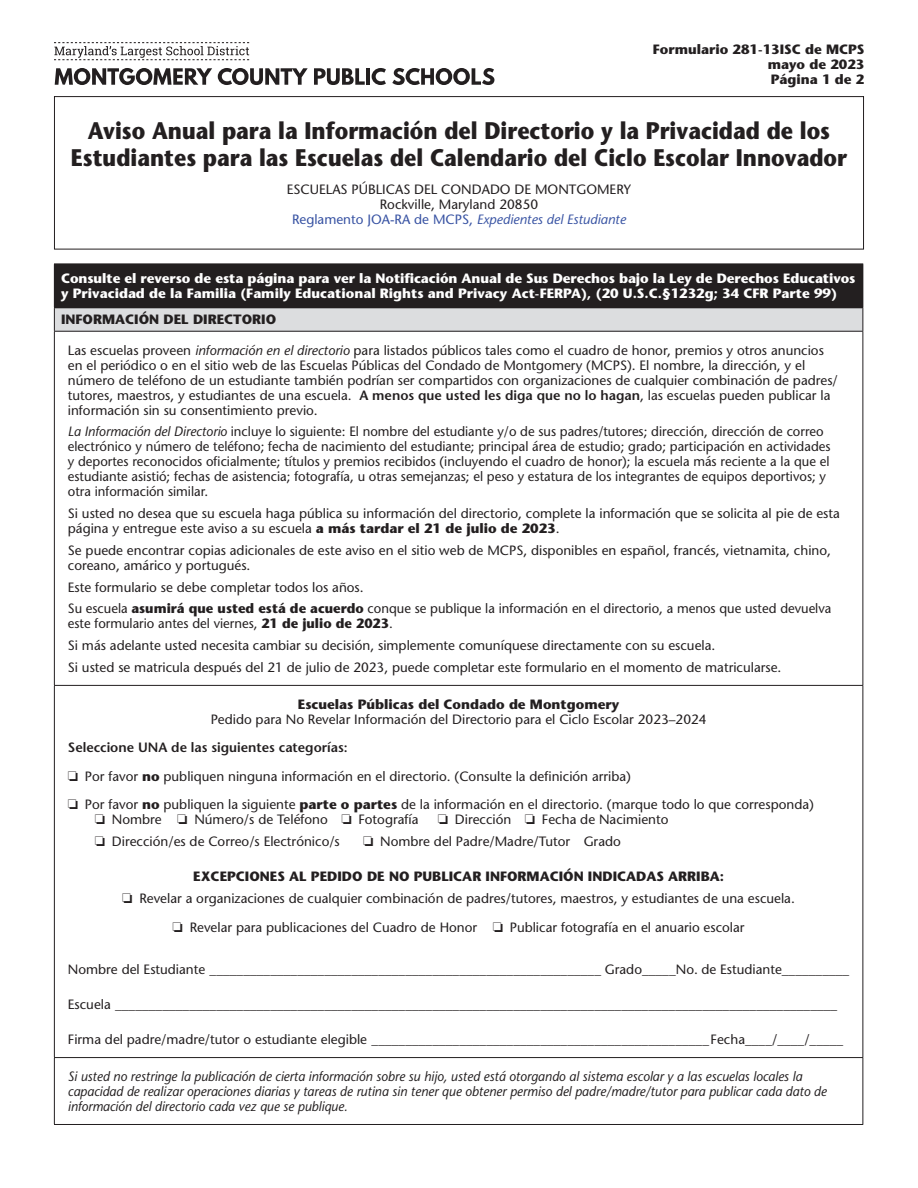
<style>
.page{position:relative;width:918px;height:1188px;background:#fff}
.page>*{position:absolute;margin:0;border:0;box-sizing:border-box;transform-origin:0 0}
.t1{font:700 24px/27px "Stone Sans Std";color:#231f20;text-align:center;scale:.89 1}
.t2{font:500 13.5px/15px "Stone Sans Std";color:#231f20}
.t3{font:italic 500 13.5px/15px "Stone Sans Std";color:#231f20;scale:.95 1}
.t4{font:700 13.5px/15px "Stone Sans Std";letter-spacing:-.005em;color:#fff}
.t5{font:700 13.5px/15px "Stone Sans Std";color:#231f20;text-align:justify}
.t6{font:600 13.5px "Stone Sans Std";color:#231f20}
.s1{color:#3853a3}
.s2{font-style:italic;color:#3853a3}
.s3{font-style:italic}
.s4{font-weight:600}
.s5{font-weight:700}
</style>
<div class="page">
<div style="left:54px;top:264px;width:809px;height:44px;background:#231f20"></div>
<div style="left:54px;top:308px;width:809px;height:23px;background:#dcdddf"></div>
<svg style="left:54px;top:308px;width:1px;height:23px"></svg>
<svg style="left:862px;top:308px;width:1px;height:23px"></svg>
<hr style="left:54px;top:331px;width:809px;height:1px;background:#231f20">
<hr style="left:54px;top:332px;width:1px;height:353px;background:#231f20">
<hr style="left:862px;top:332px;width:1px;height:353px;background:#231f20">
<hr style="left:54px;top:685px;width:809px;height:1px;background:#231f20">
<hr style="left:54px;top:686px;width:1px;height:371px;background:#231f20">
<hr style="left:862px;top:686px;width:1px;height:371px;background:#231f20">
<hr style="left:54px;top:1057px;width:809px;height:1px;background:#231f20">
<hr style="left:54px;top:1058px;width:1px;height:66px;background:#231f20">
<hr style="left:862px;top:1058px;width:1px;height:66px;background:#231f20">
<hr style="left:54px;top:1124px;width:809px;height:1px;background:#231f20">
<div style="left:54px;top:96px;width:810px;height:153px;border:1px solid #231f20"></div>
<svg style="left:55px;top:68px;width:157px;height:17px"></svg>
<svg style="left:218px;top:68px;width:90px;height:17px"></svg>
<svg style="left:314px;top:68px;width:51px;height:17px"></svg>
<hr style="left:366px;top:68px;width:4px;height:17px;background:#231f20">
<svg style="left:372px;top:68px;width:14px;height:17px"></svg>
<svg style="left:392px;top:68px;width:102px;height:17px"></svg>
<svg style="left:54px;top:42px;width:195px;height:18px"></svg>
<p class="t5" style="left:768px;top:41px;width:98px;text-indent:-115px">Formulario 281-13ISC de MCPS mayo de 2023<br>Página 1 de 2</p>
<h1 class="t1" style="left:71px;top:117px;width:874px">Aviso Anual para la Información del Directorio y la Privacidad de los<br>Estudiantes para las Escuelas del Calendario del Ciclo Escolar Innovador</h1>
<p class="t2" style="left:287px;top:182px;width:346px;text-align:center">ESCUELAS PÚBLICAS DEL CONDADO DE MONTGOMERY<br>Rockville, Maryland 20850<br><span class="s1">Reglamento JOA-RA de MCPS,</span> <span class="s2">Expedientes del Estudiante</span></p>
<p class="t4" style="left:61px;top:271px;width:796px">Consulte el reverso de esta página para ver la Notificación Anual de Sus Derechos bajo la Ley de Derechos Educativos y Privacidad de la Familia (Family Educational Rights and Privacy Act-FERPA), (20 U.S.C.§1232g; 34 CFR Parte 99)</p>
<p class="t5" style="left:61px;top:312px;width:217px">INFORMACIÓN DEL DIRECTORIO</p>
<p class="t2" style="left:68px;top:342px;width:771px">Las escuelas proveen <span class="s3">información en el directorio</span> para listados públicos tales como el cuadro de honor, premios y otros anuncios en el periódico o en el sitio web de las Escuelas Públicas del Condado de Montgomery (MCPS). El nombre, la dirección, y el número de teléfono de un estudiante también podrían ser compartidos con organizaciones de cualquier combinación de padres/ tutores, maestros, y estudiantes de una escuela. <span class="s4">A menos que usted les diga que no lo hagan</span>, las escuelas pueden publicar la información sin su consentimiento previo.</p>
<p class="t2" style="left:68px;top:424px;width:764px"><span class="s3">La Información del Directorio</span> incluye lo siguiente: El nombre del estudiante y/o de sus padres/tutores; dirección, dirección de correo electrónico y número de teléfono; fecha de nacimiento del estudiante; principal área de estudio; grado; participación en actividades y deportes reconocidos oficialmente; títulos y premios recibidos (incluyendo el cuadro de honor); la escuela más reciente a la que el estudiante asistió; fechas de asistencia; fotografía, u otras semejanzas; el peso y estatura de los integrantes de equipos deportivos; y otra información similar.</p>
<p class="t2" style="left:68px;top:506px;width:774px">Si usted no desea que su escuela haga pública su información del directorio, complete la información que se solicita al pie de esta página y entregue este aviso a su escuela <span class="s5">a más tardar el 21 de julio de 2023</span>.</p>
<p class="t2" style="left:68px;top:543px;width:765px">Se puede encontrar copias adicionales de este aviso en el sitio web de MCPS, disponibles en español, francés, vietnamita, chino, coreano, amárico y portugués.</p>
<p class="t2" style="left:68px;top:576px;width:765px;line-height:21.8px">Este formulario se debe completar todos los años.<br>Su escuela <span class="s5">asumirá que usted está de acuerdo</span> conque se publique la información en el directorio, a menos que usted devuelva</p>
<p class="t2" style="left:68px;top:613px;width:715px;line-height:21.8px">este formulario antes del viernes, <span class="s5">21 de julio de 2023</span>.<br>Si más adelante usted necesita cambiar su decisión, simplemente comuníquese directamente con su escuela.<br>Si usted se matricula después del 21 de julio de 2023, puede completar este formulario en el momento de matricularse.</p>
<p class="t5" style="left:298px;top:697px;width:323px">Escuelas Públicas del Condado de Montgomery</p>
<p class="t2" style="left:211px;top:712px;width:497px">Pedido para No Revelar Información del Directorio para el Ciclo Escolar 2023–2024</p>
<p class="t6" style="left:68px;top:739px;width:281px">Seleccione UNA de las siguientes categorías:</p>
<p class="t2" style="left:68px;top:769px;width:565px">□ Por favor <span class="s5">no</span> publiquen ninguna información en el directorio. (Consulte la definición arriba)</p>
<p class="t2" style="left:68px;top:797px;width:748px">□ Por favor <span class="s5">no</span> publiquen la siguiente <span class="s5">parte o partes</span> de la información en el directorio. (marque todo lo que corresponda)</p>
<p class="t2" style="left:95px;top:812px;width:325px">□ Nombre □ Número/s de Teléfono □ Fotografía</p>
<p class="t2" style="left:438px;top:812px;width:232px">□ Dirección □ Fecha de Nacimiento</p>
<p class="t2" style="left:95px;top:834px;width:247px">□ Dirección/es de Correo/s Electrónico/s</p>
<p class="t2" style="left:363px;top:834px;width:259px">□ Nombre del Padre/Madre/Tutor Grado</p>
<p class="t5" style="left:193px;top:869px;width:532px">EXCEPCIONES AL PEDIDO DE NO PUBLICAR INFORMACIÓN INDICADAS ARRIBA:</p>
<p class="t2" style="left:122px;top:891px;width:674px">□ Revelar a organizaciones de cualquier combinación de padres/tutores, maestros, y estudiantes de una escuela.</p>
<p class="t2" style="left:173px;top:919px;width:573px">□ Revelar para publicaciones del Cuadro de Honor □ Publicar fotografía en el anuario escolar</p>
<p class="t2" style="left:68px;top:961px;width:783px">Nombre del Estudiante __________________________________________________________ Grado_____No. de Estudiante__________</p>
<p class="t2" style="left:68px;top:997px;width:771px">Escuela ___________________________________________________________________________________________________________</p>
<p class="t2" style="left:68px;top:1032px;width:777px">Firma del padre/madre/tutor o estudiante elegible __________________________________________________Fecha____/____/_____</p>
<p class="t3" style="left:68px;top:1069px;width:800px">Si usted no restringe la publicación de cierta información sobre su hijo, usted está otorgando al sistema escolar y a las escuelas locales la capacidad de realizar operaciones diarias y tareas de rutina sin tener que obtener permiso del padre/madre/tutor para publicar cada dato de información del directorio cada vez que se publique.</p>
</div>
